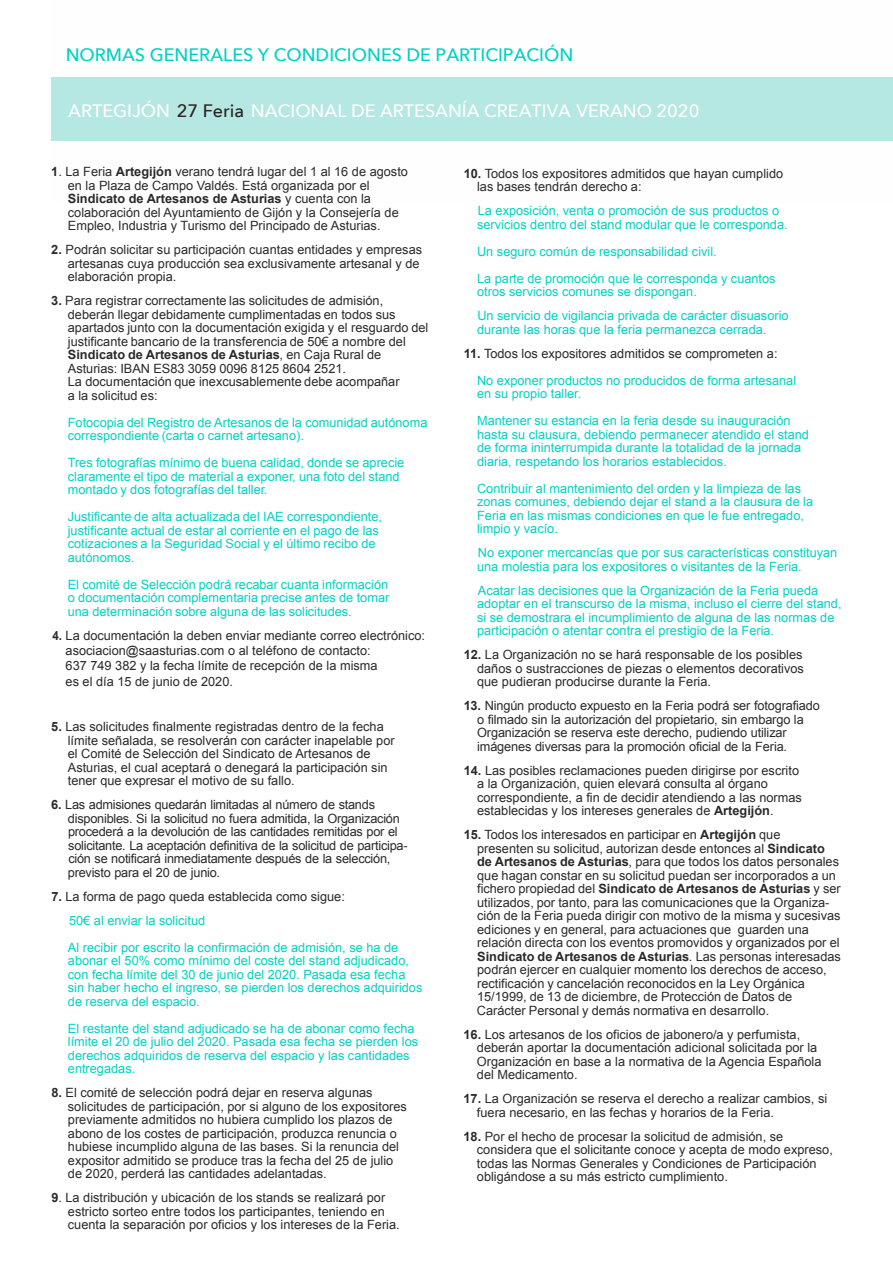
<style>
.page{position:relative;width:893px;height:1263px;background:#fff}
.page>*{position:absolute;margin:0;border:0;box-sizing:border-box;transform-origin:0 0}
.t1{font:500 18px "Avenir Next";color:#fefefe}
.t2{font:500 18px "Avenir Next";color:#01d1c3}
.t3{font:12.75px/13.5px "Arial";color:#2b2a29}
.t4{font:12.75px/13.5px "Arial";color:#01d1c3}
.t5{font:12.75px/13.5px "Arial";letter-spacing:-.02em;color:#2b2a29}
.s1{color:#2c2320}
.s2{font-weight:700}
.s3{color:#01d1c3}
.s4{font-weight:700;color:#2b2a29}
.s5{color:#2b2a29}
</style>
<div class="page">
<div style="left:51px;top:77px;width:841px;height:64px;background:#b5e8e2"></div>
<h1 class="t2" style="left:66px;top:40px;width:509px">NORMAS GENERALES Y CONDICIONES DE PARTICIPACIÓN</h1>
<h1 class="t1" style="left:68px;top:96px;width:632px">ARTEGIJÓN <span class="s1">27 Feria</span> NACIONAL DE ARTESANÍA CREATIVA VERANO 2020</h1>
<p class="t3" style="left:68px;top:165px;width:341px;text-indent:-17px"><span class="s2">1</span>. La Feria <span class="s2">Artegijón</span> verano tendrá lugar del 1 al 16 de agosto en la Plaza de Campo Valdés. Está organizada por el <span class="s2">Sindicato de Artesanos de Asturias</span> y cuenta con la colaboración del Ayuntamiento de Gijón y la Consejería de Empleo, Industria y Turismo del Principado de Asturias.</p>
<p class="t3" style="left:68px;top:243px;width:356px;text-indent:-17px"><span class="s2">2.</span> Podrán solicitar su participación cuantas entidades y empresas artesanas cuya producción sea exclusivamente artesanal y de elaboración propia.</p>
<p class="t3" style="left:68px;top:294px;width:362px;text-indent:-16px"><span class="s2">3.</span> Para registrar correctamente las solicitudes de admisión, deberán llegar debidamente cumplimentadas en todos sus apartados junto con la documentación exigida y el resguardo del justificante bancario de la transferencia de 50€ a nombre del <span class="s2">Sindicato de Artesanos de Asturias</span>, en Caja Rural de Asturias: IBAN ES83 3059 0096 8125 8604 2521.<br>La documentación que inexcusablemente debe acompañar<br>a la solicitud es:</p>
<p class="t4" style="left:68px;top:416px;width:361px">Fotocopia del Registro de Artesanos de la comunidad autónoma correspondiente (carta o carnet artesano).</p>
<p class="t4" style="left:68px;top:456px;width:338px">Tres fotografías mínimo de buena calidad, donde se aprecie claramente el tipo de material a exponer, una foto del stand montado y dos fotografías del taller.</p>
<p class="t4" style="left:68px;top:510px;width:316px">Justificante de alta actualizada del IAE correspondiente, justificante actual de estar al corriente en el pago de las cotizaciones a la Seguridad Social y el último recibo de autónomos.</p>
<p class="t4" style="left:68px;top:578px;width:323px;text-align:justify">El comité de Selección podrá recabar cuanta información o documentación complementaria precise antes de tomar una determinación sobre alguna de las solicitudes.</p>
<p class="t3" style="left:66px;top:628px;width:361px;line-height:15.3px;text-indent:-13px"><span class="s2">4.</span> La documentación la deben enviar mediante correo electrónico: asociacion@saasturias.com o al teléfono de contacto:<br>637 749 382 y la fecha límite de recepción de la misma<br>es el día 15 de junio de 2020.</p>
<p class="t3" style="left:68px;top:720px;width:328px;text-indent:-17px"><span class="s2">5.</span> Las solicitudes finalmente registradas dentro de la fecha límite señalada, se resolverán con carácter inapelable por el Comité de Selección del Sindicato de Artesanos de Asturias, el cual aceptará o denegará la participación sin tener que expresar el motivo de su fallo.</p>
<p class="t5" style="left:68px;top:798px;width:341px;text-indent:-17px"><span class="s2">6.</span> Las admisiones quedarán limitadas al número de stands disponibles. Si la solicitud no fuera admitida, la Organización procederá a la devolución de las cantidades remitidas por el solicitante. La aceptación definitiva de la solicitud de participa&shy;ción se notificará inmediatamente después de la selección, previsto para el 20 de junio.</p>
<p class="t3" style="left:69px;top:884px;width:277px;line-height:24px;text-indent:-18px"><span class="s2">7.</span> La forma de pago queda establecida como sigue:<br><span class="s3">50€ al enviar la solicitud</span></p>
<p class="t4" style="left:68px;top:941px;width:356px">Al recibir por escrito la confirmación de admisión, se ha de abonar el 50% como mínimo del coste del stand adjudicado, con fecha límite del 30 de junio del 2020. Pasada esa fecha sin haber hecho el ingreso, se pierden los derechos adquiridos de reserva del espacio.</p>
<p class="t4" style="left:68px;top:1022px;width:352px">El restante del stand adjudicado se ha de abonar como fecha límite el 20 de julio del 2020. Pasada esa fecha se pierden los derechos adquiridos de reserva del espacio y las cantidades entregadas.</p>
<p class="t3" style="left:68px;top:1086px;width:340px;text-indent:-17px"><span class="s2">8.</span> El comité de selección podrá dejar en reserva algunas solicitudes de participación, por si alguno de los expositores previamente admitidos no hubiera cumplido los plazos de abono de los costes de participación, produzca renuncia o hubiese incumplido alguna de las bases. Si la renuncia del expositor admitido se produce tras la fecha del 25 de julio de 2020, perderá las cantidades adelantadas.</p>
<p class="t3" style="left:68px;top:1191px;width:333px;text-indent:-17px"><span class="s2">9</span>. La distribución y ubicación de los stands se realizará por estricto sorteo entre todos los participantes, teniendo en cuenta la separación por oficios y los intereses de la Feria.</p>
<p class="t3" style="left:477px;top:167px;width:307px;text-indent:-13px"><span class="s2">10.</span> Todos los expositores admitidos que hayan cumplido las bases tendrán derecho a:</p>
<p class="t4" style="left:477px;top:204px;width:312px">La exposición, venta o promoción de sus productos o servicios dentro del stand modular que le corresponda.</p>
<p class="t4" style="left:477px;top:238px;width:300px;line-height:27px">Un seguro común de responsabilidad civil.<br>La parte de promoción que le corresponda y cuantos</p>
<p class="t4" style="left:477px;top:280px;width:313px;line-height:24px">otros servicios comunes se dispongan.<br>Un servicio de vigilancia privada de carácter disuasorio</p>
<p class="t4" style="left:477px;top:323px;width:291px">durante las horas que la feria permanezca cerrada.</p>
<p class="t4" style="left:477px;top:340px;width:320px;line-height:27px;text-indent:-13px"><span class="s4">11.</span> <span class="s5">Todos los expositores admitidos se comprometen a:<br></span>No exponer productos no producidos de forma artesanal</p>
<p class="t4" style="left:477px;top:380px;width:315px;line-height:27px">en su propio taller.<br>Mantener su estancia en la feria desde su inauguración</p>
<p class="t4" style="left:477px;top:428px;width:333px">hasta su clausura, debiendo permanecer atendido el stand de forma ininterrumpida durante la totalidad de la jornada diaria, respetando los horarios establecidos.</p>
<p class="t4" style="left:477px;top:482px;width:337px">Contribuir al mantenimiento del orden y la limpieza de las zonas comunes, debiendo dejar el stand a la clausura de la Feria en las mismas condiciones en que le fue entregado, limpio y vacío.</p>
<p class="t4" style="left:477px;top:546px;width:362px">No exponer mercancías que por sus características constituyan una molestia para los expositores o visitantes de la Feria.</p>
<p class="t4" style="left:477px;top:584px;width:366px">Acatar las decisiones que la Organización de la Feria pueda adoptar en el transcurso de la misma, incluso el cierre del stand, si se demostrara el incumplimiento de alguna de las normas de participación o atentar contra el prestigio de la Feria.</p>
<p class="t3" style="left:477px;top:648px;width:328px;text-align:justify;text-indent:-13px"><span class="s2">12.</span> La Organización no se hará responsable de los posibles daños o sustracciones de piezas o elementos decorativos que pudieran producirse durante la Feria.</p>
<p class="t3" style="left:477px;top:699px;width:344px;text-indent:-13px"><span class="s2">13.</span> Ningún producto expuesto en la Feria podrá ser fotografiado o filmado sin la autorización del propietario, sin embargo la Organización se reserva este derecho, pudiendo utilizar imágenes diversas para la promoción oficial de la Feria.</p>
<p class="t3" style="left:477px;top:764px;width:326px;text-indent:-13px"><span class="s2">14.</span> Las posibles reclamaciones pueden dirigirse por escrito a la Organización, quien elevará consulta al órgano correspondiente, a fin de decidir atendiendo a las normas establecidas y los intereses generales de <span class="s2">Artegijón</span>.</p>
<p class="t3" style="left:477px;top:828px;width:365px;text-indent:-13px"><span class="s2">15.</span> Todos los interesados en participar en <span class="s2">Artegijón</span> que<br>presenten su solicitud, autorizan desde entonces al <span class="s2">Sindicato de Artesanos de Asturias</span>, para que todos los datos personales que hagan constar en su solicitud puedan ser incorporados a un fichero propiedad del <span class="s2">Sindicato de Artesanos de Asturias</span> y ser utilizados, por tanto, para las comunicaciones que la Organiza&shy;ción de la Feria pueda dirigir con motivo de la misma y sucesivas ediciones y en general, para actuaciones que guarden una relación directa con los eventos promovidos y organizados por el <span class="s2">Sindicato de Artesanos de Asturias</span>. Las personas interesadas podrán ejercer en cualquier momento los derechos de acceso, rectificación y cancelación reconocidos en la Ley Orgánica 15/1999, de 13 de diciembre, de Protección de Datos de Carácter Personal y demás normativa en desarrollo.</p>
<p class="t3" style="left:477px;top:1028px;width:346px;text-indent:-13px"><span class="s2">16.</span> Los artesanos de los oficios de jabonero/a y perfumista, deberán aportar la documentación adicional solicitada por la Organización en base a la normativa de la Agencia Española del Medicamento.</p>
<p class="t3" style="left:477px;top:1092px;width:352px;text-indent:-13px"><span class="s2">17.</span> La Organización se reserva el derecho a realizar cambios, si fuera necesario, en las fechas y horarios de la Feria.</p>
<p class="t3" style="left:477px;top:1130px;width:357px;text-indent:-13px"><span class="s2">18.</span> Por el hecho de procesar la solicitud de admisión, se considera que el solicitante conoce y acepta de modo expreso, todas las Normas Generales y Condiciones de Participación obligándose a su más estricto cumplimiento.</p>
</div>
